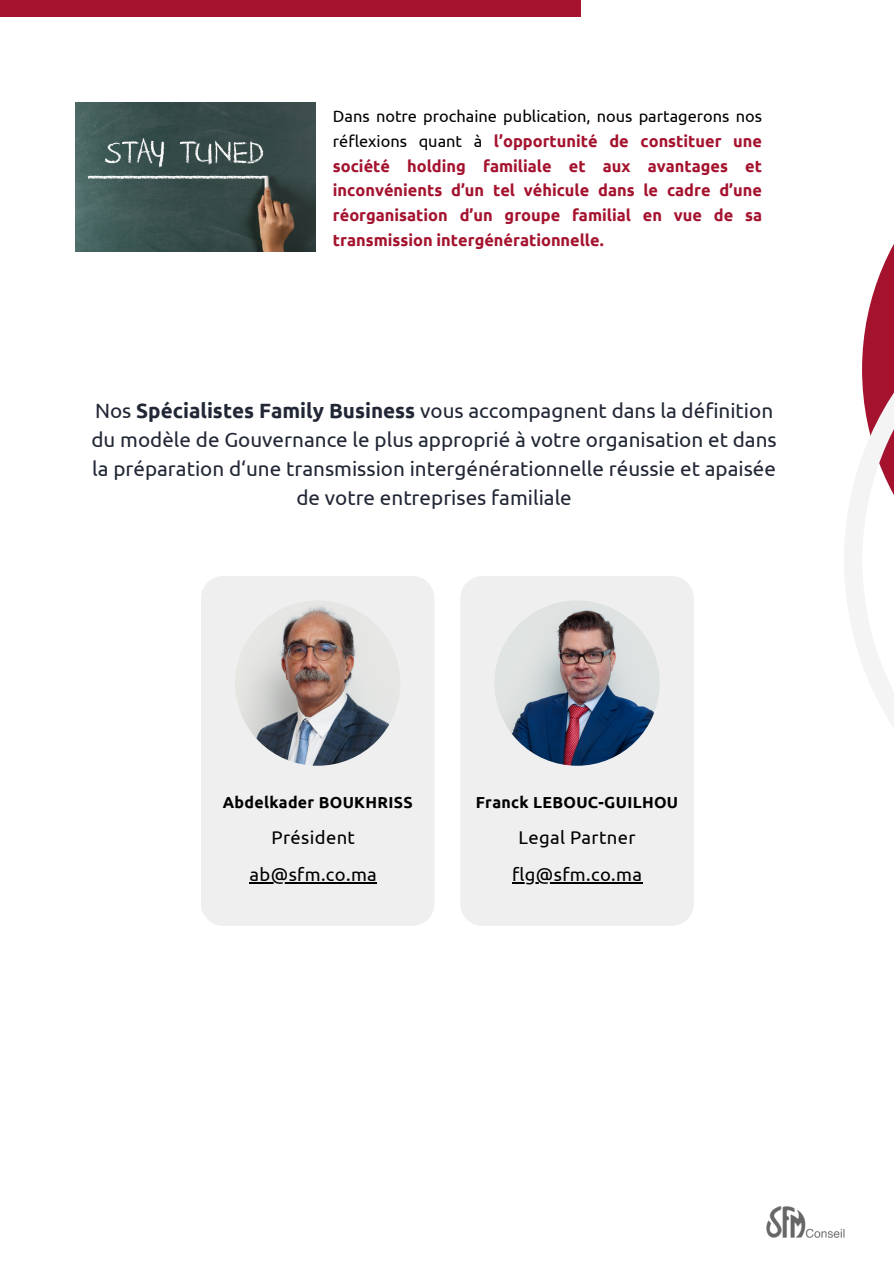
<style>
.page{position:relative;width:894px;height:1264px;background:#fff}
.page>*{position:absolute;margin:0;border:0;box-sizing:border-box;transform-origin:0 0}
.t1{font:20.7px/29.2px "Ubuntu";color:#212735;text-align:center}
.t2{font:18.45px "Ubuntu";letter-spacing:.02em;color:#000}
.t3{font:700 16.35px/24.8px "Ubuntu";color:#a4122e;text-align:justify}
.t4{font:700 15.9px "Ubuntu";letter-spacing:.02em;color:#000}
.s1{font-weight:400;color:#000}
.s2{font-weight:700}
</style>
<div class="page">
<img style="left:766px;top:1206px;width:79px;height:32px">
<svg style="left:844px;top:246px;width:49px;height:479px"></svg>
<div style="left:0;top:0;width:580px;height:17px;background:#a4122e"></div>
<img style="left:76px;top:103px;width:239px;height:148px">
<div style="left:201px;top:576px;width:233px;height:349px;background:#efefef;border-radius:22px"></div>
<img style="left:235px;top:600px;width:165px;height:165px;border-radius:50%">
<hr style="left:249px;top:882px;width:128px;height:1px;background:#000">
<div style="left:460px;top:576px;width:233px;height:349px;background:#efefef;border-radius:22px"></div>
<img style="left:494px;top:600px;width:165px;height:165px;border-radius:50%">
<hr style="left:512px;top:882px;width:130px;height:1px;background:#000">
<p class="t3" style="left:333px;top:103px;width:430px"><span class="s1">Dans notre prochaine publication, nous partagerons nos réflexions quant à</span> l’opportunité de constituer une société holding familiale et aux avantages et inconvénients d’un tel véhicule dans le cadre d’une réorganisation d’un groupe familial en vue de sa transmission intergénérationnelle.</p>
<p class="t1" style="left:91px;top:395px;width:686px">Nos <span class="s2">Spécialistes Family Business</span> vous accompagnent dans la définition du modèle de Gouvernance le plus approprié à votre organisation et dans la préparation d‘une transmission intergénérationnelle réussie et apaisée de votre entreprises familiale</p>
<p class="t4" style="left:222px;top:793px;width:191px">Abdelkader BOUKHRISS</p>
<p class="t2" style="left:271px;top:827px;width:85px">Président</p>
<p class="t2" style="left:249px;top:864px;width:129px">ab@sfm.co.ma</p>
<p class="t4" style="left:475px;top:793px;width:204px">Franck LEBOUC-GUILHOU</p>
<p class="t2" style="left:518px;top:827px;width:119px">Legal Partner</p>
<p class="t2" style="left:512px;top:864px;width:131px">flg@sfm.co.ma</p>
</div>
